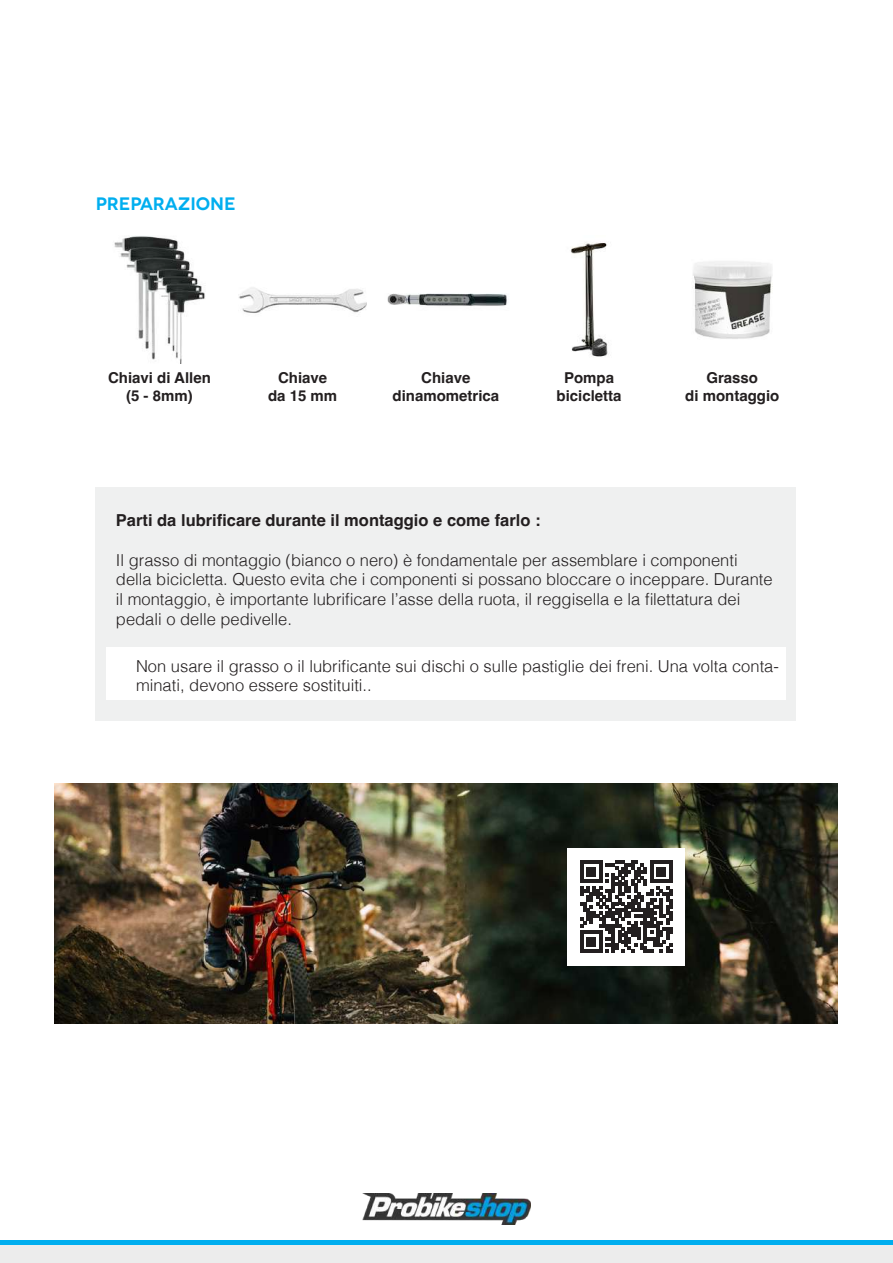
<style>
.page{position:relative;width:893px;height:1263px;background:#fff}
.page>*{position:absolute;margin:0;border:0;box-sizing:border-box;transform-origin:0 0}
.t1{font:600 18px "Novecentowide";color:#00aeef}
.t2{font:300 16.5px/19.8px "Helvetica";color:#231f20}
.t3{font:700 16.5px "Helvetica";color:#231f20}
.t4{font:700 15px/18px "Helvetica";color:#231f20;text-align:center}
</style>
<div class="page">
<div style="left:0;top:1244px;width:893px;height:19px;background:#ececec"></div>
<hr style="left:0;top:1240px;width:893px;height:4px;background:#00aeef">
<img style="left:362px;top:1193px;width:169px;height:32px">
<img style="left:54px;top:783px;width:783px;height:240px">
<div style="left:567px;top:848px;width:118px;height:117px;background:#fff"></div>
<svg style="left:580px;top:860px;width:92px;height:93px"></svg>
<img style="left:114px;top:236px;width:91px;height:127px">
<img style="left:239px;top:287px;width:127px;height:26px">
<img style="left:387px;top:293px;width:120px;height:13px">
<img style="left:570px;top:241px;width:38px;height:116px">
<img style="left:692px;top:261px;width:81px;height:78px">
<div style="left:96px;top:487px;width:700px;height:234px;background:#eff0f0"></div>
<div style="left:107px;top:647px;width:679px;height:53px;background:#fff"></div>
<p class="t1" style="left:96px;top:193px;width:142px">PREPARAZIONE</p>
<p class="t4" style="left:108px;top:370px;width:104px">Chiavi di Allen (5 - 8mm)</p>
<p class="t4" style="left:268px;top:370px;width:71px">Chiave da 15 mm</p>
<p class="t4" style="left:392px;top:370px;width:108px">Chiave dinamometrica</p>
<p class="t4" style="left:557px;top:370px;width:67px">Pompa bicicletta</p>
<p class="t4" style="left:685px;top:370px;width:96px">Grasso<br>di montaggio</p>
<p class="t3" style="left:116px;top:510px;width:426px">Parti da lubrificare durante il montaggio e come farlo :</p>
<p class="t2" style="left:116px;top:549px;width:658px">Il grasso di montaggio (bianco o nero) è fondamentale per assemblare i componenti della bicicletta. Questo evita che i componenti si possano bloccare o inceppare. Durante il montaggio, è importante lubrificare l’asse della ruota, il reggisella e la filettatura dei pedali o delle pedivelle.</p>
<p class="t2" style="left:136px;top:655px;width:644px">Non usare il grasso o il lubrificante sui dischi o sulle pastiglie dei freni. Una volta conta&shy;minati, devono essere sostituiti..</p>
</div>
